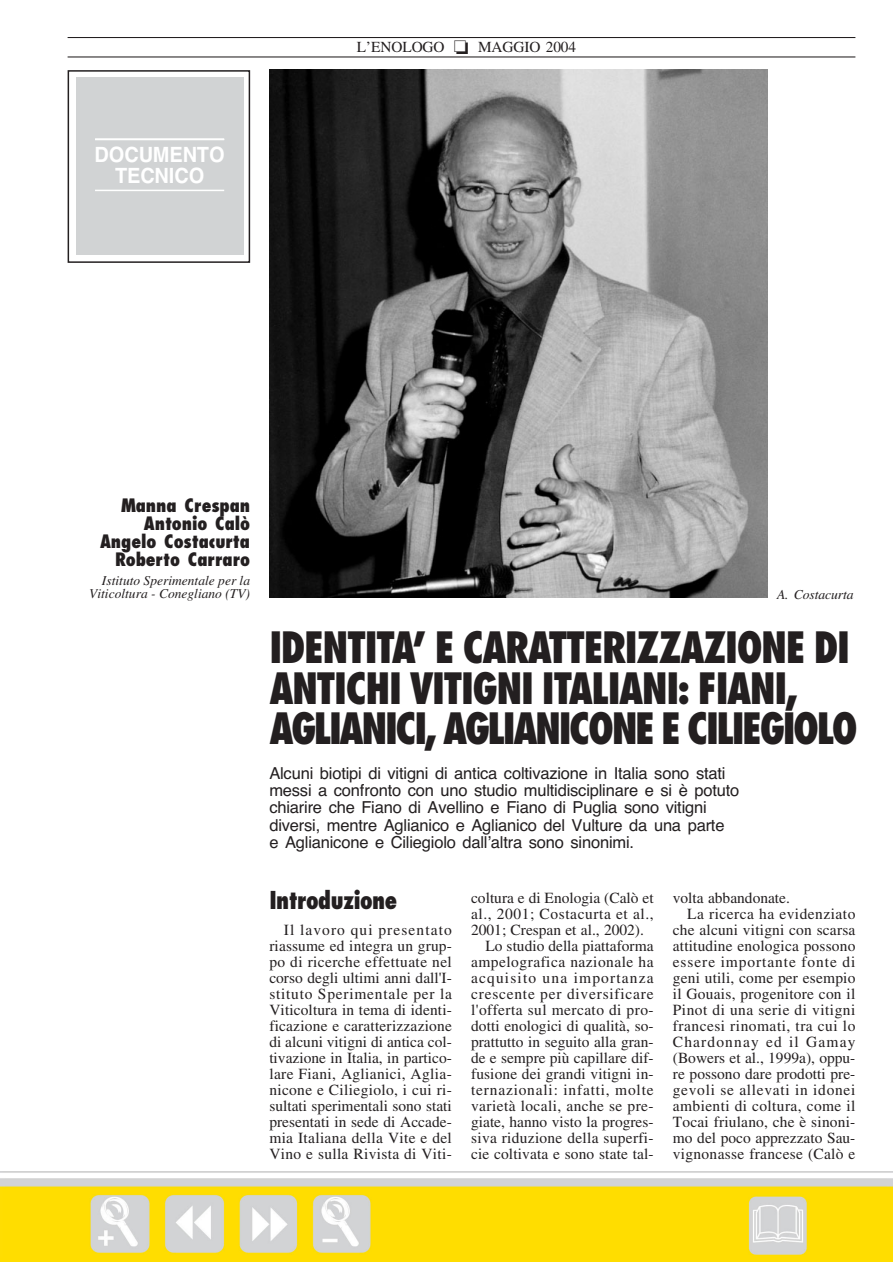
<style>
.page{position:relative;width:893px;height:1262px;background:#fff}
.page>*{position:absolute;margin:0;border:0;box-sizing:border-box;transform-origin:0 0}
.t1{font:800 condensed 42px/40.5px "Futura";letter-spacing:-.035em;color:#231f20;scale:.95 1}
.t2{font:800 condensed 24px "Futura";letter-spacing:-.025em;color:#231f20;scale:.95 1}
.t3{font:700 21px/21px "Helvetica";letter-spacing:-.005em;color:#fff;text-align:center;scale:.95 1}
.t4{font:800 condensed 18px/18px "Futura";letter-spacing:-.005em;color:#231f20;text-align:right}
.t5{font:16.5px/17.2px "Helvetica";letter-spacing:-.01em;color:#231f20}
.t6{font:15.45px/16px "Times";letter-spacing:.015em;color:#231f20;text-align:justify}
.t7{font:15.45px "Times";letter-spacing:.05em;color:#231f20}
.t8{font:15.45px "Times";letter-spacing:.075em;color:#231f20}
.t9{font:15.45px "Times";letter-spacing:.035em;color:#231f20}
.t10{font:15.45px "Times";letter-spacing:.045em;color:#231f20}
.t11{font:15.45px "Times";letter-spacing:.06em;color:#231f20}
.t12{font:15.3px "Times";letter-spacing:-.005em;color:#231f20}
.t13{font:italic 13.65px "Times";letter-spacing:-.005em;color:#231f20}
.t14{font:italic 13.5px/12.8px "Times";color:#231f20;text-align:right}
</style>
<div class="page">
<hr style="left:68px;top:37px;width:787px;height:1px;background:#231f20">
<hr style="left:68px;top:56px;width:787px;height:1px;background:#231f20">
<img style="left:269px;top:69px;width:498px;height:529px">
<div style="left:68px;top:70px;width:182px;height:193px;border:2px solid #231f20"></div>
<div style="left:76px;top:77px;width:167px;height:178px;background:#d1d3d4"></div>
<hr style="left:95px;top:139px;width:129px;height:1px;background:#fff">
<hr style="left:95px;top:190px;width:129px;height:1px;background:#fff">
<img style="left:0;top:1172px;width:892px;height:90px">
<h3 class="t3" style="left:95px;top:146px;width:138px">DOCUMENTO<br>TECNICO</h3>
<p class="t12" style="left:357px;top:42px;width:221px">L’ENOLOGO ❏ MAGGIO 2004</p>
<p class="t4" style="left:100px;top:498px;width:151px">Manna Crespan<br>Antonio Calò<br>Angelo Costacurta<br>Roberto Carraro</p>
<p class="t14" style="left:89px;top:575px;width:162px">Istituto Sperimentale per la<br>Viticoltura - Conegliano (TV)</p>
<p class="t13" style="left:777px;top:589px;width:78px">A. Costacurta</p>
<h1 class="t1" style="left:269px;top:631px;width:621px">IDENTITA’ E CARATTERIZZAZIONE DI<br>ANTICHI VITIGNI ITALIANI: FIANI,<br>AGLIANICI, AGLIANICONE E CILIEGIOLO</h1>
<p class="t5" style="left:269px;top:766px;width:471px">Alcuni biotipi di vitigni di antica coltivazione in Italia sono stati messi a confronto con uno studio multidisciplinare e si è potuto chiarire che Fiano di Avellino e Fiano di Puglia sono vitigni diversi, mentre Aglianico e Aglianico del Vulture da una parte<br>e Aglianicone e Ciliegiolo dall’altra sono sinonimi.</p>
<h2 class="t2" style="left:269px;top:889px;width:136px">Introduzione</h2>
<p class="t6" style="left:269px;top:923px;width:184px;text-indent:14px">Il lavoro qui presentato riassume ed integra un grup&shy;po di ricerche effettuate nel corso degli ultimi anni dall'I&shy;stituto Sperimentale per la Viticoltura in tema di identi&shy;ficazione e caratterizzazione di alcuni vitigni di antica col&shy;tivazione in Italia, in partico&shy;lare Fiani, Aglianici, Aglia&shy;nicone e Ciliegiolo, i cui ri&shy;sultati sperimentali sono stati presentati in sede di Accade&shy;mia Italiana della Vite e del Vino e sulla Rivista di Viti-</p>
<p class="t6" style="left:471px;top:891px;width:184px">coltura e di Enologia (Calò et</p>
<p class="t9" style="left:471px;top:908px;width:184px">al., 2001; Costacurta et al.,</p>
<p class="t6" style="left:471px;top:923px;width:174px">2001; Crespan et al., 2002).</p>
<p class="t6" style="left:485px;top:939px;width:170px">Lo studio della piattaforma</p>
<p class="t6" style="left:471px;top:955px;width:184px">ampelografica nazionale ha</p>
<p class="t8" style="left:471px;top:972px;width:184px">acquisito una importanza</p>
<p class="t7" style="left:471px;top:988px;width:184px">crescente per diversificare</p>
<p class="t6" style="left:471px;top:1003px;width:184px">l'offerta sul mercato di pro-</p>
<p class="t6" style="left:471px;top:1019px;width:184px">dotti enologici di qualità, so-</p>
<p class="t6" style="left:471px;top:1035px;width:184px">prattutto in seguito alla gran-</p>
<p class="t6" style="left:471px;top:1051px;width:184px">de e sempre più capillare dif-</p>
<p class="t6" style="left:471px;top:1067px;width:184px">fusione dei grandi vitigni in-</p>
<p class="t7" style="left:471px;top:1084px;width:184px">ternazionali: infatti, molte</p>
<p class="t6" style="left:471px;top:1099px;width:184px">varietà locali, anche se pre-</p>
<p class="t6" style="left:471px;top:1115px;width:184px">giate, hanno visto la progres-</p>
<p class="t6" style="left:471px;top:1131px;width:184px">siva riduzione della superfi-</p>
<p class="t6" style="left:471px;top:1147px;width:184px">cie coltivata e sono state tal-</p>
<p class="t6" style="left:672px;top:891px;width:119px">volta abbandonate.</p>
<p class="t6" style="left:687px;top:907px;width:170px">La ricerca ha evidenziato</p>
<p class="t6" style="left:672px;top:923px;width:184px">che alcuni vitigni con scarsa</p>
<p class="t6" style="left:672px;top:939px;width:184px">attitudine enologica possono</p>
<p class="t11" style="left:672px;top:956px;width:184px">essere importante fonte di</p>
<p class="t6" style="left:672px;top:971px;width:184px">geni utili, come per esempio</p>
<p class="t6" style="left:672px;top:987px;width:184px">il Gouais, progenitore con il</p>
<p class="t6" style="left:672px;top:1003px;width:184px">Pinot di una serie di vitigni</p>
<p class="t6" style="left:672px;top:1019px;width:184px">francesi rinomati, tra cui lo</p>
<p class="t8" style="left:672px;top:1036px;width:184px">Chardonnay ed il Gamay</p>
<p class="t6" style="left:672px;top:1051px;width:184px">(Bowers et al., 1999a), oppu-</p>
<p class="t6" style="left:672px;top:1067px;width:184px">re possono dare prodotti pre-</p>
<p class="t10" style="left:672px;top:1084px;width:184px">gevoli se allevati in idonei</p>
<p class="t6" style="left:672px;top:1099px;width:184px">ambienti di coltura, come il</p>
<p class="t6" style="left:672px;top:1115px;width:184px">Tocai friulano, che è sinoni-</p>
<p class="t6" style="left:672px;top:1131px;width:184px">mo del poco apprezzato Sau-</p>
<p class="t6" style="left:672px;top:1147px;width:184px">vignonasse francese (Calò e</p>
</div>
